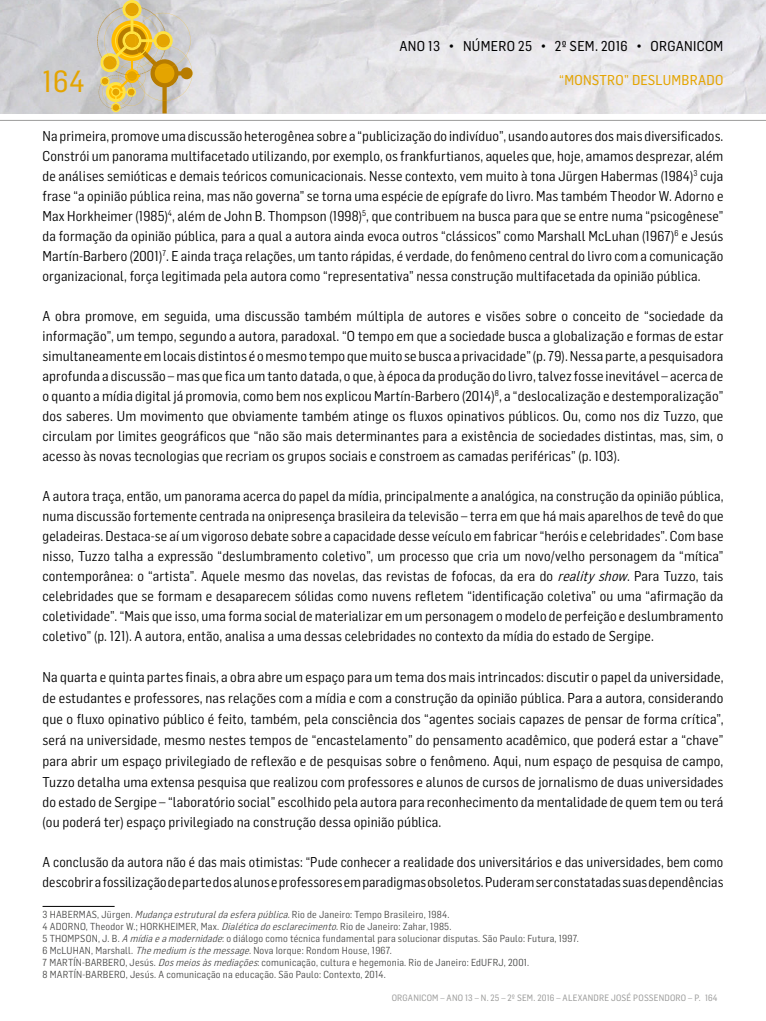
<style>
.page{position:relative;width:766px;height:1021px;background:#fff}
.page>*{position:absolute;margin:0;border:0;box-sizing:border-box;transform-origin:0 0}
.t1{font:30px "Flama Semicondensed Basic";color:#e4a400}
.t2{font:14px/20px "Flama Semicondensed";letter-spacing:.01em;color:#000;text-align:justify}
.t3{font:14px "Flama Semicondensed Basic";letter-spacing:.02em;color:#000}
.t4{font:14px "Flama Semicondensed Basic";letter-spacing:.02em;color:#e4a400}
.t5{font:10px/12px "Flama Semicondensed";letter-spacing:.02em;color:#4a4a49}
.t6{font:9px "Flama Semicondensed Basic";letter-spacing:.02em;color:#9d9d9c}
.s1{font-style:italic}
</style>
<div class="page">
<img style="left:0;top:0;width:765px;height:113px">
<hr style="left:0;top:120px;width:765px;height:1px;background:#9d9d9c">
<hr style="left:43px;top:905px;width:72px;height:1px;background:#000">
<svg style="left:97px;top:0;width:95px;height:113px"></svg>
<p class="t3" style="left:399px;top:37px;width:325px">ANO 13 • NÚMERO 25 • 2º SEM. 2016 • ORGANICOM</p>
<p class="t4" style="left:559px;top:71px;width:166px">“MONSTRO” DESLUMBRADO</p>
<h1 class="t1" style="left:43px;top:62px;width:44px">164</h1>
<p class="t2" style="left:43px;top:125px;width:682px">Na primeira, promove uma discussão heterogênea sobre a “publicização do indivíduo”, usando autores dos mais diversificados.<br>Constrói um panorama multifacetado utilizando, por exemplo, os frankfurtianos, aqueles que, hoje, amamos desprezar, além de análises semióticas e demais teóricos comunicacionais. Nesse contexto, vem muito à tona Jürgen Habermas (1984)<sup>3</sup> cuja frase “a opinião pública reina, mas não governa” se torna uma espécie de epígrafe do livro. Mas também Theodor W. Adorno e Max Horkheimer (1985)<sup>4</sup>, além de John B. Thompson (1998)<sup>5</sup>, que contribuem na busca para que se entre numa “psicogênese” da formação da opinião pública, para a qual a autora ainda evoca outros “clássicos” como Marshall McLuhan (1967)<sup>6</sup> e Jesús Martín-Barbero (2001)<sup>7</sup>. E ainda traça relações, um tanto rápidas, é verdade, do fenômeno central do livro com a comunicação organizacional, força legitimada pela autora como “representativa” nessa construção multifacetada da opinião pública.</p>
<p class="t2" style="left:43px;top:305px;width:682px">A obra promove, em seguida, uma discussão também múltipla de autores e visões sobre o conceito de “sociedade da informação”, um tempo, segundo a autora, paradoxal. “O tempo em que a sociedade busca a globalização e formas de estar simultaneamente em locais distintos é o mesmo tempo que muito se busca a privacidade” (p. 79). Nessa parte, a pesquisadora aprofunda a discussão – mas que fica um tanto datada, o que, à época da produção do livro, talvez fosse inevitável – acerca de o quanto a mídia digital já promovia, como bem nos explicou Martín-Barbero (2014)<sup>8</sup>, a “deslocalização e destemporalização” dos saberes. Um movimento que obviamente também atinge os fluxos opinativos públicos. Ou, como nos diz Tuzzo, que circulam por limites geográficos que “não são mais determinantes para a existência de sociedades distintas, mas, sim, o acesso às novas tecnologias que recriam os grupos sociais e constroem as camadas periféricas” (p. 103).</p>
<p class="t2" style="left:43px;top:485px;width:682px">A autora traça, então, um panorama acerca do papel da mídia, principalmente a analógica, na construção da opinião pública, numa discussão fortemente centrada na onipresença brasileira da televisão – terra em que há mais aparelhos de tevê do que geladeiras. Destaca-se aí um vigoroso debate sobre a capacidade desse veículo em fabricar “heróis e celebridades”. Com base nisso, Tuzzo talha a expressão “deslumbramento coletivo”, um processo que cria um novo/velho personagem da “mítica” contemporânea: o “artista”. Aquele mesmo das novelas, das revistas de fofocas, da era do <span class="s1">realityshow</span>. Para Tuzzo, tais celebridades que se formam e desaparecem sólidas como nuvens refletem “identificação coletiva” ou uma “afirmação da coletividade”. “Mais que isso, uma forma social de materializar em um personagem o modelo de perfeição e deslumbramento coletivo” (p. 121). A autora, então, analisa a uma dessas celebridades no contexto da mídia do estado de Sergipe.</p>
<p class="t2" style="left:43px;top:666px;width:682px;line-height:20.7px">Na quarta e quinta partes finais, a obra abre um espaço para um tema dos mais intrincados: discutir o papel da universidade, de estudantes e professores, nas relações com a mídia e com a construção da opinião pública. Para a autora, considerando que o fluxo opinativo público é feito, também, pela consciência dos “agentes sociais capazes de pensar de forma crítica”, será na universidade, mesmo nestes tempos de “encastelamento” do pensamento acadêmico, que poderá estar a “chave” para abrir um espaço privilegiado de reflexão e de pesquisas sobre o fenômeno. Aqui, num espaço de pesquisa de campo, Tuzzo detalha uma extensa pesquisa que realizou com professores e alunos de cursos de jornalismo de duas universidades do estado de Sergipe – “laboratório social” escolhido pela autora para reconhecimento da mentalidade de quem tem ou terá (ou poderá ter) espaço privilegiado na construção dessa opinião pública.</p>
<p class="t2" style="left:43px;top:851px;width:682px">A conclusão da autora não é das mais otimistas: “Pude conhecer a realidade dos universitários e das universidades, bem como descobrir a fossilização de parte dos alunos e professores em paradigmas obsoletos. Puderam ser constatadas suas dependências</p>
<p class="t5" style="left:43px;top:908px;width:537px">3 HABERMAS, Jürgen. <span class="s1">Mudançaestruturaldaesferapública</span>. Rio de Janeiro: Tempo Brasileiro, 1984.<br>4 ADORNO, Theodor W.; HORKHEIMER, Max. <span class="s1">Dialéticadoesclarecimento</span>. Rio de Janeiro: Zahar, 1985.<br>5 THOMPSON, J. B. <span class="s1">A mídiaeamodernidade</span>: o diálogo como técnica fundamental para solucionar disputas. São Paulo: Futura, 1997.<br>6 McLUHAN, Marshall. <span class="s1">Themedium isthemessage</span>. Nova Iorque: Rondom House, 1967.<br>7 MARTÍN-BARBERO, Jesús. <span class="s1">Dosmeiosàsmediações</span>: comunicação, cultura e hegemonia. Rio de Janeiro: EdUFRJ, 2001.<br>8 MARTÍN-BARBERO, Jesús. A comunicação na educação. São Paulo: Contexto, 2014.</p>
<p class="t6" style="left:391px;top:992px;width:327px">ORGANICOM – ANO 13 – N. 25 – 2º SEM. 2016 – ALEXANDRE JOSÉ POSSENDORO – P. 164</p>
</div>
